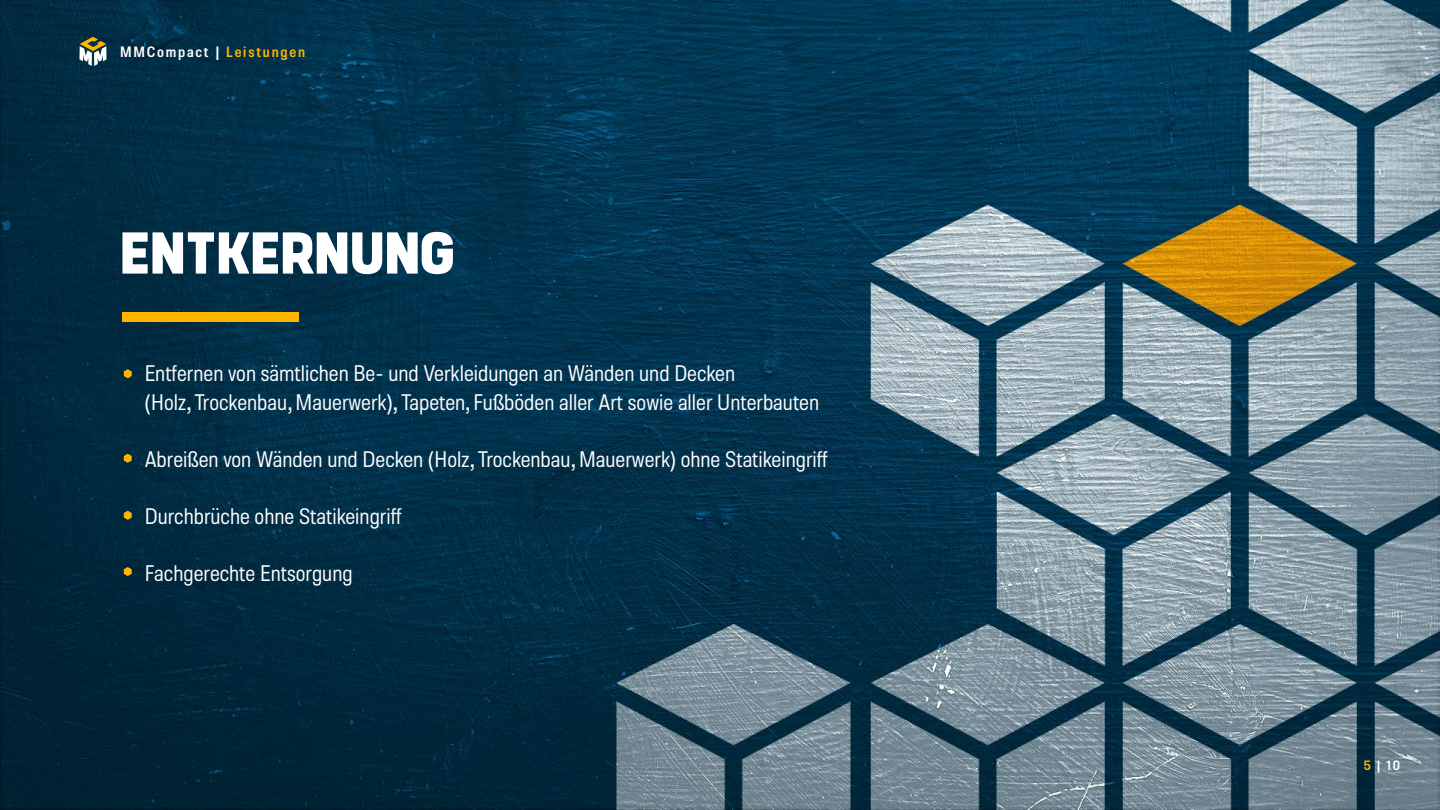
<style>
.page{position:relative;width:1440px;height:810px;background:#fff}
.page>*{position:absolute;margin:0;border:0;box-sizing:border-box;transform-origin:0 0}
.t1{font:800 condensed 58.88px "Manual";color:#fff}
.t2{font:semi-condensed 22.5px/28.5px "Molde";color:#fff}
.t3{font:600 semi-condensed 15px "Molde";letter-spacing:.12em;color:#fff}
.t4{font:600 semi-condensed 13.5px "Molde";color:#fff}
.s1{color:#ffb400}
</style>
<div class="page">
<img style="left:0;top:0;width:1440px;height:810px">
<svg style="left:124px;top:454px;width:8px;height:9px"></svg>
<svg style="left:124px;top:511px;width:8px;height:9px"></svg>
<svg style="left:124px;top:567px;width:8px;height:9px"></svg>
<svg style="left:124px;top:369px;width:8px;height:9px"></svg>
<div style="left:122px;top:312px;width:177px;height:9px;background:#ffb400"></div>
<svg style="left:79px;top:37px;width:27px;height:29px"></svg>
<p class="t3" style="left:120px;top:42px;width:187px">MMCompact | <span class="s1">Leistungen</span></p>
<h1 class="t1" style="left:120px;top:216px;width:336px">ENTKERNUNG</h1>
<p class="t2" style="left:145px;top:359px;width:676px">Entfernen von sämtlichen Be- und Verkleidungen an Wänden und Decken<br>(Holz, Trockenbau, Mauerwerk), Tapeten, Fußböden aller Art sowie aller Unterbauten</p>
<p class="t2" style="left:145px;top:444px;width:685px">Abreißen von Wänden und Decken (Holz, Trockenbau, Mauerwerk) ohne Statikeingriff</p>
<p class="t2" style="left:145px;top:501px;width:258px">Durchbrüche ohne Statikeingriff</p>
<p class="t2" style="left:145px;top:558px;width:210px">Fachgerechte Entsorgung</p>
<p class="t4" style="left:1364px;top:757px;width:38px"><span class="s1">5</span> | 10</p>
</div>
